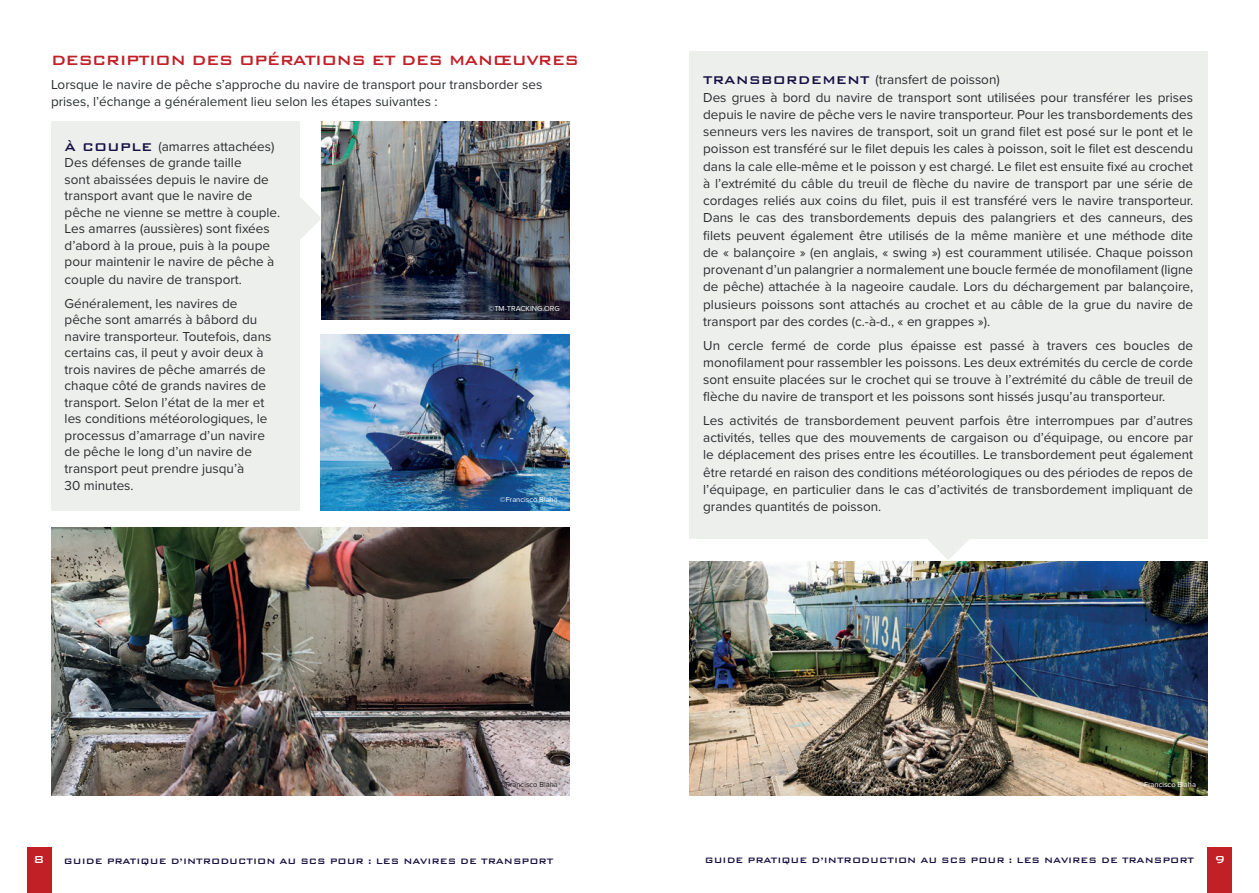
<style>
.page{position:relative;width:1259px;height:893px;background:#fff}
.page>*{position:absolute;margin:0;border:0;box-sizing:border-box;transform-origin:0 0}
.t1{font:500 18px "Bank Gothic BT";letter-spacing:-.04em;color:#c12027}
.body_copy_small_-_for_boxes{font:13.5px/17.2px "Proxima Nova";color:#2a2e30}
.t2{font:500 13.5px "Bank Gothic BT";color:#fff}
.t3{font:500 10.5px "Bank Gothic BT";color:#171143}
.t4{font:7.5px "Proxima Nova";color:#fff}
.t5{font:7.5px "Proxima Nova";color:#231f20}
.s1{font-family:"Bank Gothic BT";font-weight:500;font-size:15px;color:#171143}
</style>
<div class="page">
<div style="left:51px;top:121px;width:249px;height:389px;background:#edefed"></div>
<img style="left:321px;top:121px;width:249px;height:199px">
<img style="left:321px;top:335px;width:248px;height:175px">
<svg style="left:300px;top:197px;width:22px;height:43px"></svg>
<img style="left:689px;top:561px;width:519px;height:235px">
<div style="left:689px;top:51px;width:519px;height:488px;background:#edefed"></div>
<svg style="left:928px;top:539px;width:41px;height:21px"></svg>
<img style="left:51px;top:527px;width:519px;height:269px">
<div style="left:1208px;top:847px;width:24px;height:46px;background:#c12027"></div>
<div style="left:27px;top:847px;width:24px;height:46px;background:#c12027"></div>
<h1 class="t1" style="left:51px;top:50px;width:529px">DESCRIPTION DES OPÉRATIONS ET DES MANŒUVRES</h1>
<h2 class="body_copy_small_-_for_boxes" style="left:51px;top:75px;width:493px">Lorsque le navire de pêche s’approche du navire de transport pour transborder ses prises, l’échange a généralement lieu selon les étapes suivantes :</h2>
<h2 class="body_copy_small_-_for_boxes" style="left:65px;top:137px;width:211px"><span class="s1">À COUPLE</span> (amarres attachées)</h2>
<h2 class="body_copy_small_-_for_boxes" style="left:65px;top:154px;width:217px;line-height:16.6px">Des défenses de grande taille<br>sont abaissées depuis le navire de transport avant que le navire de pêche ne vienne se mettre à couple.<br>Les amarres (aussières) sont fixées d’abord à la proue, puis à la poupe pour maintenir le navire de pêche à couple du navire de transport.</h2>
<h2 class="body_copy_small_-_for_boxes" style="left:65px;top:294px;width:208px;line-height:16.5px">Généralement, les navires de pêche sont amarrés à bâbord du navire transporteur. Toutefois, dans certains cas, il peut y avoir deux à trois navires de pêche amarrés de chaque côté de grands navires de transport. Selon l’état de la mer et les conditions météorologiques, le processus d’amarrage d’un navire de pêche le long d’un navire de transport peut prendre jusqu’à<br>30 minutes.</h2>
<p class="t4" style="left:488px;top:303px;width:73px">©TM-TRACKING.ORG</p>
<p class="t4" style="left:500px;top:494px;width:59px">©Francisco Blaha</p>
<p class="t5" style="left:500px;top:779px;width:59px">©Francisco Blaha</p>
<h2 class="body_copy_small_-_for_boxes" style="left:703px;top:71px;width:298px"><span class="s1">TRANSBORDEMENT</span> (transfert de poisson)</h2>
<p class="body_copy_small_-_for_boxes" style="left:703px;top:88px;width:491px;text-align:justify">Des grues à bord du navire de transport sont utilisées pour transférer les prises depuis le navire de pêche vers le navire transporteur. Pour les transbordements des senneurs vers les navires de transport, soit un grand filet est posé sur le pont et le poisson est transféré sur le filet depuis les cales à poisson, soit le filet est descendu dans la cale elle-même et le poisson y est chargé. Le filet est ensuite fixé au crochet à l’extrémité du câble du treuil de flèche du navire de transport par une série de cordages reliés aux coins du filet, puis il est transféré vers le navire transporteur.<br>Dans le cas des transbordements depuis des palangriers et des canneurs, des filets peuvent également être utilisés de la même manière et une méthode dite de « balançoire » (en anglais, « swing ») est couramment utilisée. Chaque poisson provenant d’un palangrier a normalement une boucle fermée de monofilament (ligne de pêche) attachée à la nageoire caudale. Lors du déchargement par balançoire, plusieurs poissons sont attachés au crochet et au câble de la grue du navire de transport par des cordes (c.-à-d., « en grappes »).</p>
<p class="body_copy_small_-_for_boxes" style="left:703px;top:336px;width:491px;text-align:justify">Un cercle fermé de corde plus épaisse est passé à travers ces boucles de monofilament pour rassembler les poissons. Les deux extrémités du cercle de corde sont ensuite placées sur le crochet qui se trouve à l’extrémité du câble de treuil de flèche du navire de transport et les poissons sont hissés jusqu’au transporteur.</p>
<p class="body_copy_small_-_for_boxes" style="left:703px;top:411px;width:491px;text-align:justify">Les activités de transbordement peuvent parfois être interrompues par d’autres activités, telles que des mouvements de cargaison ou d’équipage, ou encore par le déplacement des prises entre les écoutilles. Le transbordement peut également être retardé en raison des conditions météorologiques ou des périodes de repos de l’équipage, en particulier dans le cas d’activités de transbordement impliquant de grandes quantités de poisson.</p>
<p class="t4" style="left:1138px;top:779px;width:59px">©Francisco Blaha</p>
<p class="t2" style="left:34px;top:852px;width:12px">8</p>
<p class="t3" style="left:64px;top:856px;width:491px">GUIDE PRATIQUE D’INTRODUCTION AU SCS POUR : LES NAVIRES DE TRANSPORT</p>
<p class="t3" style="left:705px;top:855px;width:491px">GUIDE PRATIQUE D’INTRODUCTION AU SCS POUR : LES NAVIRES DE TRANSPORT</p>
<p class="t2" style="left:1214px;top:852px;width:12px">9</p>
</div>
